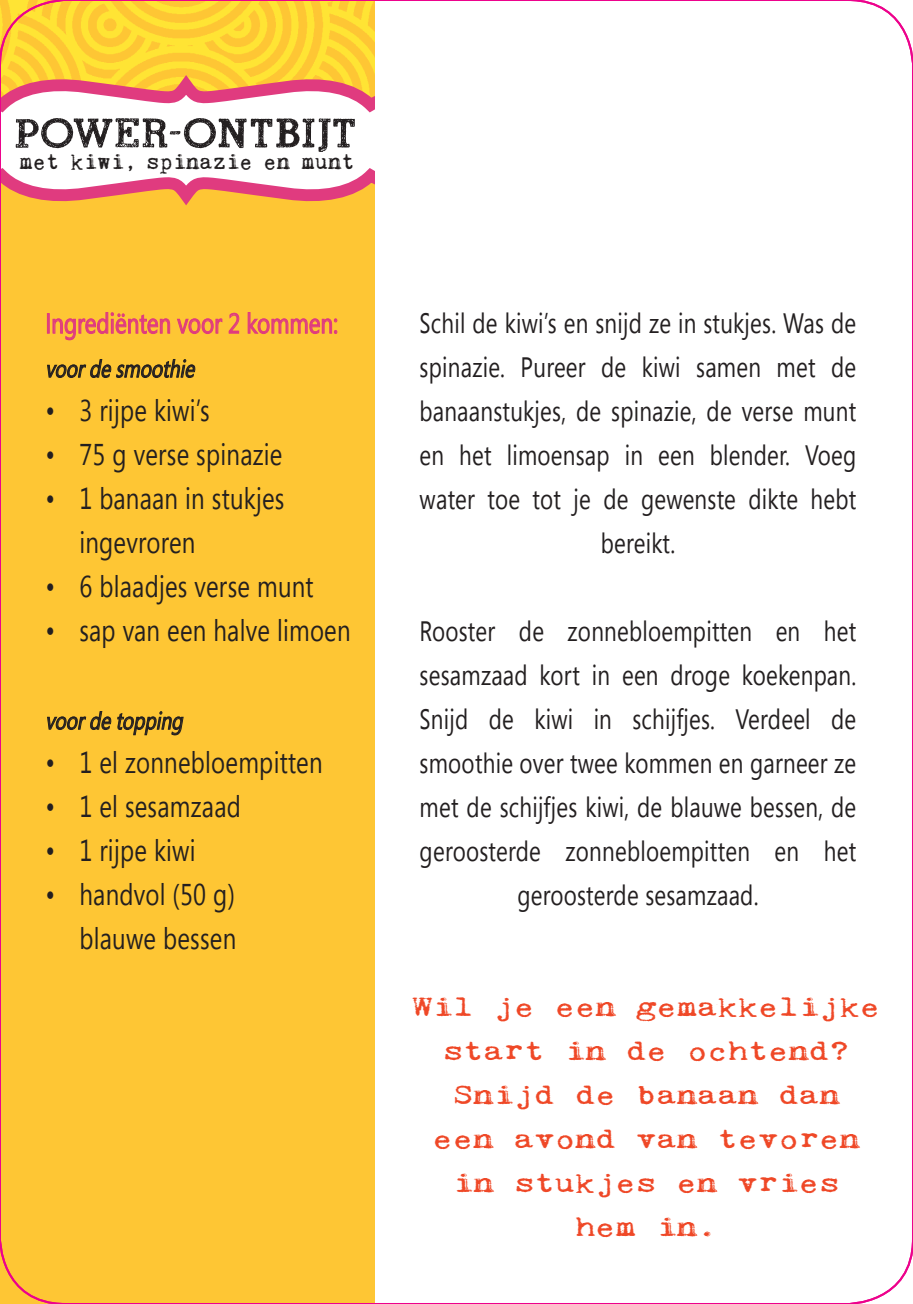
<style>
.page{position:relative;width:913px;height:1304px;background:#fff}
.page>*{position:absolute;margin:0;border:0;box-sizing:border-box;transform-origin:0 0}
.t1{font:52px "ROADMOVIE";letter-spacing:-.01em;color:#231f20}
.t2{font:30px/44px "Segoe UI";letter-spacing:.01em;color:#231f20;scale:.8 1}
.t3{font:28px/44px "Segoe UI";letter-spacing:.01em;color:#231f20;text-align:center;scale:.8 1}
.t4{font:28px/44px "Kingthings Trypewriter 2";letter-spacing:-.01em;color:#ef4827;text-align:center;scale:1.26 1}
.t5{font:28px "Segoe UI";color:#e03b7f;scale:.8 1}
.t6{font:italic 24px "Segoe UI";color:#231f20;scale:.8 1}
.t7{font:22.8px "Kingthings Trypewriter 2";color:#231f20}
</style>
<div class="page">
<div style="left:0;top:0;width:374px;height:1304px;background:#fec634"></div>
<img style="left:0;top:0;width:374px;height:65px">
<svg style="left:3px;top:65px;width:371px;height:141px"></svg>
<div style="left:47px;top:313px;width:3px;height:21px;border:1px solid #e03b7f"></div>
<svg style="left:52px;top:312px;width:118px;height:29px"></svg>
<svg style="left:177px;top:313px;width:62px;height:21px"></svg>
<svg style="left:247px;top:312px;width:91px;height:22px"></svg>
<svg style="left:47px;top:359px;width:148px;height:19px"></svg>
<svg style="left:47px;top:711px;width:64px;height:19px"></svg>
<svg style="left:117px;top:711px;width:67px;height:25px"></svg>
<svg style="left:0;top:82px;width:374px;height:116px;background:#f8d2d7"></svg>
<h1 class="t1" style="left:15px;top:106px;width:345px">Power ontbijt</h1>
<p class="t7" style="left:20px;top:149px;width:336px">met kiwi, spinazie en munt</p>
<p class="t5" style="left:45px;top:304px;width:367px">Ingrediënten voor 2 kommen:</p>
<p class="t6" style="left:45px;top:352px;width:195px">voordesmoothie</p>
<p class="t2" style="left:45px;top:388px;width:207px">• 3 rijpe kiwi’s</p>
<p class="t2" style="left:45px;top:432px;width:298px">• 75 g verse spinazie</p>
<p class="t2" style="left:79px;top:476px;width:258px;text-indent:-34px">• 1 banaan in stukjes ingevroren</p>
<p class="t2" style="left:45px;top:564px;width:337px">• 6 blaadjes verse munt</p>
<p class="t2" style="left:45px;top:608px;width:383px">• sap van een halve limoen</p>
<p class="t6" style="left:45px;top:704px;width:180px">voordetopping</p>
<p class="t2" style="left:45px;top:740px;width:348px">• 1 el zonnebloempitten</p>
<p class="t2" style="left:45px;top:784px;width:246px">• 1 el sesamzaad</p>
<p class="t2" style="left:45px;top:828px;width:189px">• 1 rijpe kiwi</p>
<p class="t2" style="left:45px;top:872px;width:240px;text-align:right">• handvol (50 g) blauwe bessen</p>
<p class="t3" style="left:420px;top:300px;width:547px">Schil de kiwi’s en snijd ze in stukjes. Was de spinazie. Pureer de kiwi samen met de banaanstukjes, de spinazie, de verse munt en het limoensap in een blender. Voeg water toe tot je de gewenste dikte hebt bereikt.</p>
<p class="t3" style="left:420px;top:608px;width:547px">Rooster de zonnebloempitten en het sesamzaad kort in een droge koekenpan.<br>Snijd de kiwi in schijfjes. Verdeel de smoothie over twee kommen en garneer ze met de schijfjes kiwi, de blauwe bessen, de geroosterde zonnebloempitten en het geroosterde sesamzaad.</p>
<p class="t4" style="left:412px;top:984px;width:373px">Wil je een gemakkelijke start in de ochtend?<br>Snijd de banaan dan<br>een avond van tevoren in stukjes en vries<br>hem in.</p>
</div>
